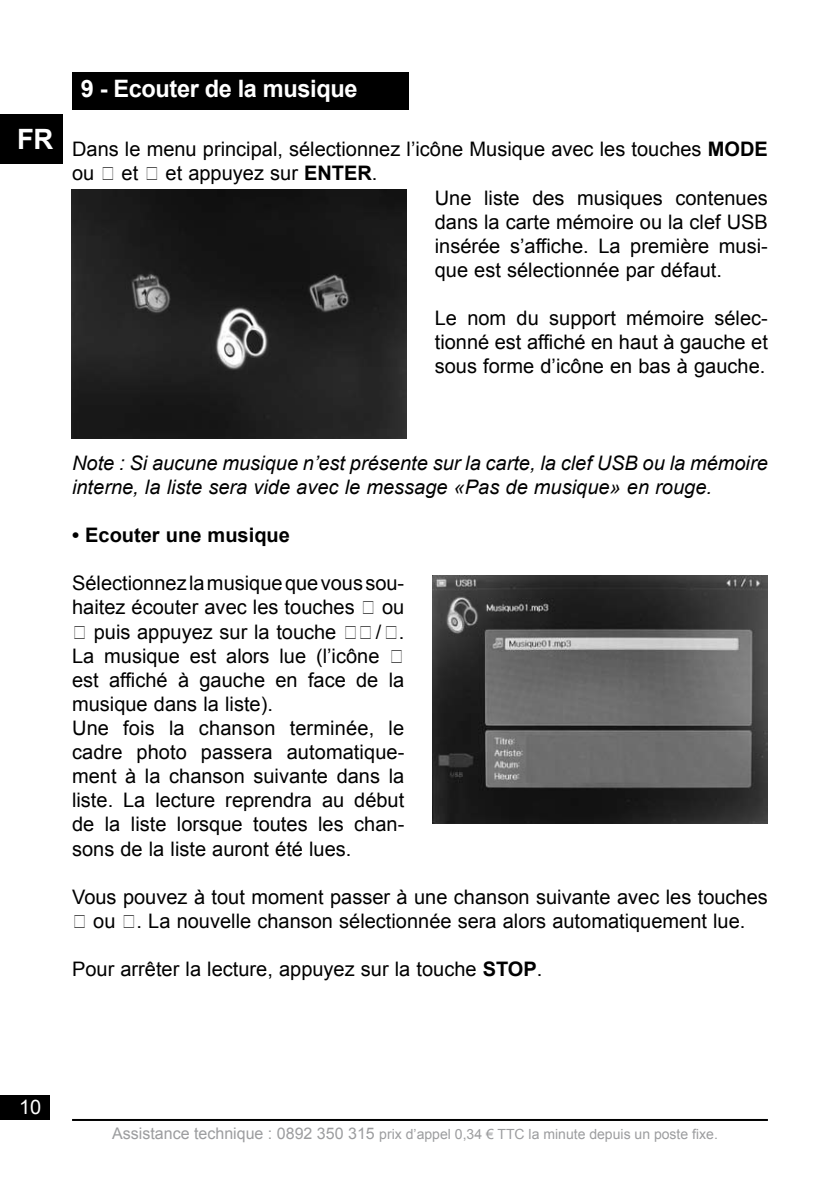
<style>
.page{position:relative;width:840px;height:1191px;background:#fff}
.page>*{position:absolute;margin:0;border:0;box-sizing:border-box;transform-origin:0 0}
.t1{font:700 28px "Arial";color:#fff}
.t2{font:700 24px "Arial";letter-spacing:-.015em;color:#fff}
.t3{font:20px/24.2px "Arial";color:#000}
.t4{font:italic 20px/24px "Arial";color:#000}
.t5{font:700 20px "Arial";color:#000}
.t6{font:20px "Arial";color:#fff}
.t7{font:14px "Arial";color:#9c9d9f}
.s1{font-weight:700}
.s2{font-size:16px}
</style>
<div class="page">
<hr style="left:72px;top:1119px;width:695px;height:2px;background:#000">
<div style="left:0;top:1095px;width:50px;height:25px;background:#000"></div>
<div style="left:0;top:115px;width:63px;height:49px;background:#000"></div>
<div style="left:72px;top:72px;width:336px;height:38px;background:#000"></div>
<img style="left:71px;top:190px;width:335px;height:248px">
<img style="left:432px;top:575px;width:335px;height:249px">
<h1 class="t1" style="left:17px;top:124px;width:38px">FR</h1>
<p class="t2" style="left:81px;top:75px;width:278px">9 - Ecouter de la musique</p>
<p class="t3" style="left:72px;top:137px;width:697px">Dans le menu principal, sélectionnez l’icône Musique avec les touches <span class="s1">MODE</span></p>
<p class="t3" style="left:72px;top:161px;width:307px">ou ◄ et ► et appuyez sur <span class="s1">ENTER</span>.</p>
<p class="t3" style="left:434px;top:185px;width:334px">Une liste des musiques contenues</p>
<p class="t3" style="left:434px;top:209px;width:334px">dans la carte mémoire ou la clef USB</p>
<p class="t3" style="left:434px;top:234px;width:334px">insérée s’affiche. La première musi-</p>
<p class="t3" style="left:434px;top:258px;width:288px">que est sélectionnée par défaut.</p>
<p class="t3" style="left:434px;top:306px;width:334px;text-align:justify">Le nom du support mémoire sélec&shy;tionné est affiché en haut à gauche et sous forme d’icône en bas à gauche.</p>
<p class="t4" style="left:72px;top:451px;width:697px">Note : Si aucune musique n’est présente sur la carte, la clef USB ou la mémoire interne, la liste sera vide avec le message «Pas de musique» en rouge.</p>
<p class="t5" style="left:72px;top:524px;width:219px">• Ecouter une musique</p>
<p class="t3" style="left:72px;top:571px;width:333px">Sélectionnez la musique que vous sou&shy;haitez écouter avec les touches ▲ ou</p>
<p class="t3" style="left:72px;top:619px;width:333px">▼ puis appuyez sur la touche ❘❘ / ► .<br>La musique est alors lue (l’icône ► est affiché à gauche en face de la musique dans la liste).<br>Une fois la chanson terminée, le cadre photo passera automatique&shy;ment à la chanson suivante dans la liste. La lecture reprendra au début de la liste lorsque toutes les chan&shy;sons de la liste auront été lues.</p>
<p class="t3" style="left:72px;top:884px;width:697px">Vous pouvez à tout moment passer à une chanson suivante avec les touches</p>
<p class="t3" style="left:72px;top:908px;width:674px">▲ ou ▼ . La nouvelle chanson sélectionnée sera alors automatiquement lue.</p>
<p class="t3" style="left:72px;top:957px;width:471px">Pour arrêter la lecture, appuyez sur la touche <span class="s1">STOP</span>.</p>
<p class="t6" style="left:19px;top:1096px;width:24px">10</p>
<p class="t7" style="left:112px;top:1126px;width:607px"><span class="s2">Assistance technique : 0892 350 315</span> prix d’appel 0,34 € TTC la minute depuis un poste fixe.</p>
</div>
